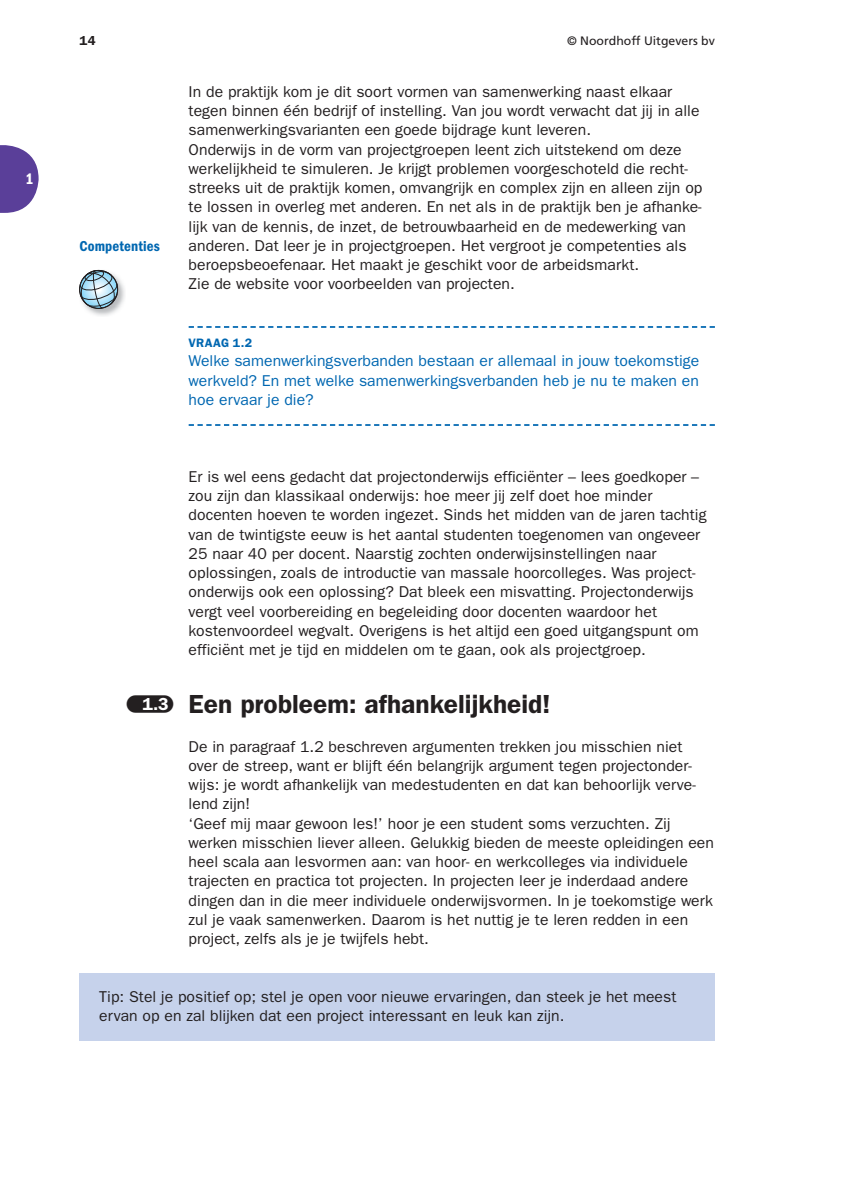
<style>
.page{position:relative;width:844px;height:1191px;background:#fff}
.page>*{position:absolute;margin:0;border:0;box-sizing:border-box;transform-origin:0 0}
.t1{font:600 26.25px "ITC Franklin Gothic Std";color:#231f20}
.t2{font:15.75px/19.2px "ITC Franklin Gothic Std";letter-spacing:.005em;color:#231f20}
.t3{font:15.75px/19.2px "ITC Franklin Gothic Std";letter-spacing:.005em;color:#0067b1;text-align:justify}
.t4{font:15.75px "ITC Franklin Gothic Std Dm Cd";color:#fff}
.t5{font:14.88px "ITC Franklin Gothic Std Dm Cd";letter-spacing:.01em;color:#0067b1}
.t6{font:600 13.12px "ITC Franklin Gothic Std";color:#231f20}
.t7{font:12.25px "Frutiger LT Std";color:#231f20}
.t8{font:600 12.25px "ITC Franklin Gothic Std";letter-spacing:.03em;color:#0067b1}
.s1{font-family:"Franklin Gothic Demi Met Pil";font-weight:400;font-size:17.5px}
.s2{font-size:17.5px;color:#fff}
</style>
<div class="page">
<svg style="left:0;top:145px;width:39px;height:68px"></svg>
<svg style="left:189px;top:326px;width:525px;height:2px"></svg>
<svg style="left:189px;top:424px;width:525px;height:2px"></svg>
<div style="left:79px;top:973px;width:635px;height:67px;background:#c6d2eb"></div>
<img style="left:86px;top:277px;width:39px;height:39px">
<svg style="left:79px;top:270px;width:38px;height:38px"></svg>
<div style="left:79px;top:270px;width:39px;height:38px;border:1px solid #231f20;border-radius:50%"></div>
<p class="t4" style="left:26px;top:173px;width:10px">1</p>
<p class="t6" style="left:79px;top:35px;width:18px">14</p>
<p class="t7" style="left:567px;top:35px;width:149px">© Noordhoff Uitgevers bv</p>
<p class="t2" style="left:189px;top:83px;width:515px">In de praktijk kom je dit soort vormen van samenwerking naast elkaar tegen binnen één bedrijf of instelling. Van jou wordt verwacht dat jij in alle samenwerkingsvarianten een goede bijdrage kunt leveren.<br>Onderwijs in de vorm van projectgroepen leent zich uitstekend om deze werkelijkheid te simuleren. Je krijgt problemen voorgeschoteld die recht&shy;streeks uit de praktijk komen, omvangrijk en complex zijn en alleen zijn op te lossen in overleg met anderen. En net als in de praktijk ben je afhanke&shy;lijk van de kennis, de inzet, de betrouwbaarheid en de medewerking van anderen. Dat leer je in projectgroepen. Het vergroot je competenties als beroepsbeoefenaar. Het maakt je geschikt voor de arbeidsmarkt.<br>Zie de website voor voorbeelden van projecten.</p>
<p class="t5" style="left:79px;top:240px;width:82px">Competenties</p>
<p class="t8" style="left:189px;top:338px;width:65px">VRAAG 1.2</p>
<p class="t3" style="left:189px;top:352px;width:512px">Welke samenwerkingsverbanden bestaan er allemaal in jouw toekomstige werkveld? En met welke samenwerkingsverbanden heb je nu te maken en hoe ervaar je die?</p>
<p class="t2" style="left:189px;top:468px;width:519px">Er is wel eens gedacht dat projectonderwijs efficiënter – lees goedkoper – zou zijn dan klassikaal onderwijs: hoe meer jij zelf doet hoe minder docenten hoeven te worden ingezet. Sinds het midden van de jaren tachtig van de twintigste eeuw is het aantal studenten toegenomen van ongeveer 25 naar 40 per docent. Naarstig zochten onderwijsinstellingen naar oplossingen, zoals de introductie van massale hoorcolleges. Was project&shy;onderwijs ook een oplossing? Dat bleek een misvatting. Projectonderwijs vergt veel voorbereiding en begeleiding door docenten waardoor het kostenvoordeel wegvalt. Overigens is het altijd een goed uitgangspunt om efficiënt met je tijd en middelen om te gaan, ook als projectgroep.</p>
<h1 class="t1" style="left:127px;top:694px;width:425px"><span class="s1">§</span><span class="s2">1.3</span> Een probleem: afhankelijkheid!</h1>
<p class="t2" style="left:189px;top:737px;width:526px">De in paragraaf 1.2 beschreven argumenten trekken jou misschien niet over de streep, want er blijft één belangrijk argument tegen projectonder&shy;wijs: je wordt afhankelijk van medestudenten en dat kan behoorlijk verve&shy;lend zijn!<br>‘Geef mij maar gewoon les!’ hoor je een student soms verzuchten. Zij werken misschien liever alleen. Gelukkig bieden de meeste opleidingen een heel scala aan lesvormen aan: van hoor- en werkcolleges via individuele trajecten en practica tot projecten. In projecten leer je inderdaad andere dingen dan in die meer individuele onderwijsvormen. In je toekomstige werk zul je vaak samenwerken. Daarom is het nuttig je te leren redden in een project, zelfs als je je twijfels hebt.</p>
<p class="t2" style="left:99px;top:988px;width:578px">Tip: Stel je positief op; stel je open voor nieuwe ervaringen, dan steek je het meest ervan op en zal blijken dat een project interessant en leuk kan zijn.</p>
</div>
